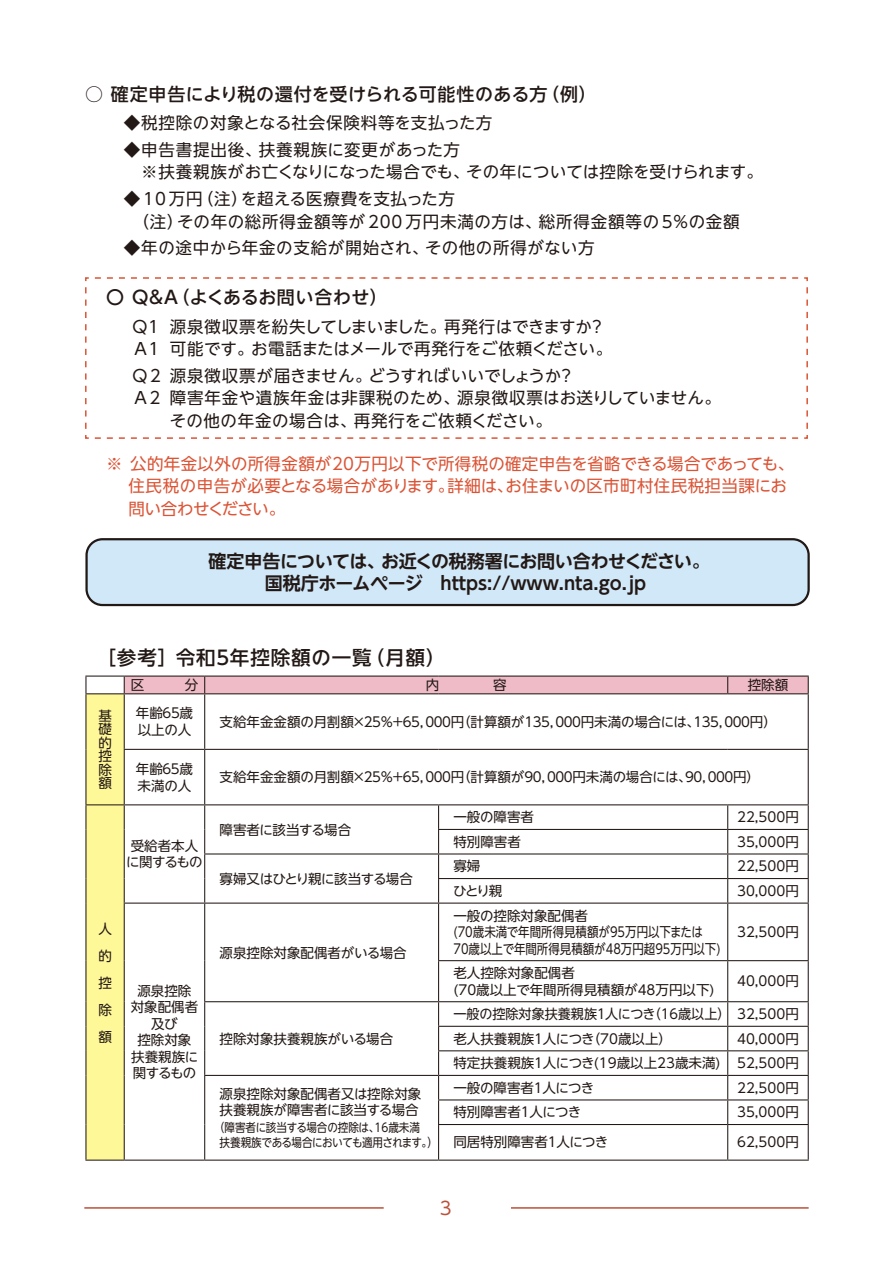
<style>
.page{position:relative;width:893px;height:1263px;background:#fff}
.page>*{position:absolute;margin:0;border:0;box-sizing:border-box;transform-origin:0 0}
.t1{font:500 19.5px "UD Shin Go NT Pr 6 N";letter-spacing:.05em;color:#221815}
.t2{font:700 18px/22.5px "UD Shin Go NT Pr 6 N De";letter-spacing:-.015em;color:#221815;text-align:center}
.t3{font:500 18px "UD Shin Go NT Pr 6 N";letter-spacing:.02em;color:#221815}
.t4{font:18px "UD Shin Go NT Pr 6 N";color:#ba513a}
.t5{font:16.5px/22.5px "UD Shin Go NT Pr 6 N";letter-spacing:.03em;color:#221815}
.t6{font:16.5px/22.5px "UD Shin Go NT Pr 6 N";letter-spacing:.01em;color:#db5435}
.t7{font:16.5px/22.5px "UD Shin Go NT Pr 6 N";letter-spacing:.05em;color:#221815}
.t8{font:16.5px/22.5px "UD Shin Go NT Pr 6 N";letter-spacing:-.01em;color:#221815}
.t9{font:16.5px "UD Shin Go NT Pr 6 N";letter-spacing:.005em;color:#221815}
.t10{font:13.5px/16.5px "UD Shin Go NT Pr 6 N";color:#221815}
.t11{font:13.5px/16.5px "UD Shin Go NT Pr 6 N";letter-spacing:-.035em;color:#221815;text-align:center}
.t12{font:13.5px "UD Shin Go NT Pr 6 N";letter-spacing:-.02em;color:#221815}
.t13{font:13.5px "UD Shin Go NT Pr 6 N";letter-spacing:-.025em;color:#221815}
.t14{font:12px/15px "UD Shin Go NT Pr 6 N";letter-spacing:-.03em;color:#221815;scale:.88 1}
</style>
<div class="page">
<hr style="left:84px;top:1207px;width:300px;height:2px;background:#ba513a">
<hr style="left:511px;top:1207px;width:298px;height:2px;background:#ba513a">
<div style="left:87px;top:539px;width:722px;height:66px;background:#d1e8f8;border-radius:16px"></div>
<div style="left:85px;top:538px;width:725px;height:68px;border:2px solid #221815;border-radius:16px"></div>
<svg style="left:85px;top:277px;width:723px;height:162px"></svg>
<hr style="left:85px;top:675px;width:39px;height:2px;background:#221815">
<hr style="left:124px;top:675px;width:81px;height:2px;background:#221815">
<hr style="left:205px;top:675px;width:234px;height:2px;background:#221815">
<hr style="left:439px;top:675px;width:289px;height:2px;background:#221815">
<hr style="left:728px;top:675px;width:81px;height:2px;background:#221815">
<hr style="left:85px;top:1159px;width:39px;height:2px;background:#221815">
<hr style="left:124px;top:1159px;width:81px;height:2px;background:#221815">
<hr style="left:205px;top:1159px;width:234px;height:2px;background:#221815">
<svg style="left:85px;top:676px;width:724px;height:484px"></svg>
<hr style="left:438px;top:1124px;width:290px;height:1px;background:#221815">
<hr style="left:438px;top:1125px;width:1px;height:34px;background:#221815">
<hr style="left:728px;top:1124px;width:81px;height:1px;background:#221815">
<hr style="left:727px;top:1125px;width:1px;height:34px;background:#221815">
<hr style="left:808px;top:1125px;width:1px;height:34px;background:#221815">
<hr style="left:439px;top:1159px;width:289px;height:2px;background:#221815">
<hr style="left:728px;top:1159px;width:81px;height:2px;background:#221815">
<h2 class="t3" style="left:85px;top:79px;width:513px">○ 確定申告により税の還付を受けられる可能性のある方（例）</h2>
<p class="t5" style="left:124px;top:111px;width:370px">◆税控除の対象となる社会保険料等を支払った方</p>
<p class="t5" style="left:124px;top:138px;width:640px">◆申告書提出後、扶養親族に変更があった方<br>　※扶養親族がお亡くなりになった場合でも、その年については控除を受けられます。</p>
<p class="t7" style="left:124px;top:187px;width:617px">◆ 10 万円（注）を超える医療費を支払った方<br>　（注）その年の総所得金額等が 200 万円未満の方は、総所得金額等の5％の金額</p>
<p class="t5" style="left:124px;top:236px;width:472px">◆年の途中から年金の支給が開始され、その他の所得がない方</p>
<h2 class="t3" style="left:106px;top:283px;width:283px">〇 Q&amp;A（よくあるお問い合わせ）</h2>
<p class="t8" style="left:132px;top:315px;width:481px">Q1 源泉徴収票を紛失してしまいました。再発行はできますか？<br>A1 可能です。お電話またはメールで再発行をご依頼ください。</p>
<p class="t9" style="left:132px;top:362px;width:444px">Q２源泉徴収票が届きません。どうすればいいでしょうか？</p>
<p class="t5" style="left:134px;top:386px;width:588px">A 2 障害年金や遺族年金は非課税のため、源泉徴収票はお送りしていません。</p>
<p class="t5" style="left:170px;top:409px;width:384px">その他の年金の場合は、再発行をご依頼ください。</p>
<p class="t6" style="left:128px;top:451px;width:667px;text-indent:-22px">※ 公的年金以外の所得金額が20万円以下で所得税の確定申告を省略できる場合であっても、住民税の申告が必要となる場合があります。詳細は、お住まいの区市町村住民税担当課にお問い合わせください。</p>
<h2 class="t2" style="left:209px;top:549px;width:503px">確定申告については、お近くの税務署にお問い合わせください。国税庁ホームページ　https://www.nta.go.jp</h2>
<h1 class="t1" style="left:96px;top:642px;width:351px">［参考］令和５年控除額の一覧（月額）</h1>
<p class="t10" style="left:748px;top:676px;width:42px">控除額</p>
<p class="t10" style="left:98px;top:708px;width:15px;line-height:13.5px;text-align:justify">基礎的控除額</p>
<p class="t10" style="left:136px;top:705px;width:59px">年齢６５歳以上の人</p>
<p class="t11" style="left:220px;top:713px;width:559px">支給年金金額の月割額×２５％＋６５，０００円（計算額が１３５，０００円未満の場合には、１３５，０００円）</p>
<p class="t10" style="left:136px;top:760px;width:59px">年齢６５歳未満の人</p>
<p class="t12" style="left:220px;top:766px;width:542px">支給年金金額の月割額×２５％＋６５，０００円（計算額が９０，０００円未満の場合には、９０，０００円）</p>
<p class="t11" style="left:126px;top:837px;width:78px">受給者本人に関するもの</p>
<p class="t10" style="left:98px;top:914px;width:15px;line-height:27px;text-align:justify">人的控除額</p>
<p class="t10" style="left:131px;top:982px;width:69px;text-align:center">源泉控除対象配偶者及び<br>控除対象扶養親族に関するもの</p>
<p class="t11" style="left:220px;top:821px;width:133px">障害者に該当する場合</p>
<p class="t11" style="left:220px;top:870px;width:195px">寡婦又はひとり親に該当する場合</p>
<p class="t10" style="left:220px;top:944px;width:189px">源泉控除対象配偶者がいる場合</p>
<p class="t10" style="left:220px;top:1030px;width:175px">控除対象扶養親族がいる場合</p>
<p class="t10" style="left:220px;top:1085px;width:203px">源泉控除対象配偶者又は控除対象扶養親族が障害者に該当する場合</p>
<p class="t14" style="left:220px;top:1120px;width:250px;text-indent:-6px">（障害者に該当する場合の控除は、16歳未満<br>扶養親族である場合においても適用されます。）</p>
<p class="t10" style="left:453px;top:808px;width:82px">一般の障害者</p>
<p class="t10" style="left:737px;top:808px;width:63px">22,500円</p>
<p class="t10" style="left:453px;top:833px;width:69px">特別障害者</p>
<p class="t10" style="left:737px;top:833px;width:63px">35,000円</p>
<p class="t10" style="left:453px;top:858px;width:28px">寡婦</p>
<p class="t10" style="left:737px;top:858px;width:63px">22,500円</p>
<p class="t10" style="left:453px;top:882px;width:51px">ひとり親</p>
<p class="t10" style="left:737px;top:882px;width:63px">30,000円</p>
<p class="t10" style="left:453px;top:907px;width:269px">一般の控除対象配偶者<br>(70歳未満で年間所得見積額が95万円以下または<br>70歳以上で年間所得見積額が48万円超95万円以下)</p>
<p class="t10" style="left:737px;top:923px;width:63px">32,500円</p>
<p class="t10" style="left:453px;top:964px;width:263px">老人控除対象配偶者<br>(70歳以上で年間所得見積額が48万円以下)</p>
<p class="t10" style="left:737px;top:972px;width:63px">40,000円</p>
<p class="t10" style="left:453px;top:1001px;width:347px;line-height:24.6px">一般の控除対象扶養親族１人につき（16歳以上） 32,500円老人扶養親族１人につき（70歳以上）</p>
<p class="t10" style="left:453px;top:1026px;width:347px;line-height:24.6px;text-align:right">40,000円<br>特定扶養親族１人につき(19歳以上23歳未満) 52,500円</p>
<p class="t13" style="left:453px;top:1077px;width:142px">一般の障害者１人につき</p>
<p class="t10" style="left:737px;top:1079px;width:63px">22,500円</p>
<p class="t11" style="left:453px;top:1103px;width:129px">特別障害者１人につき</p>
<p class="t10" style="left:737px;top:1103px;width:63px">35,000円</p>
<p class="t10" style="left:453px;top:1134px;width:156px">同居特別障害者１人につき</p>
<p class="t10" style="left:737px;top:1134px;width:63px">62,500円</p>
<h2 class="t4" style="left:440px;top:1193px;width:13px">3</h2>
</div>
